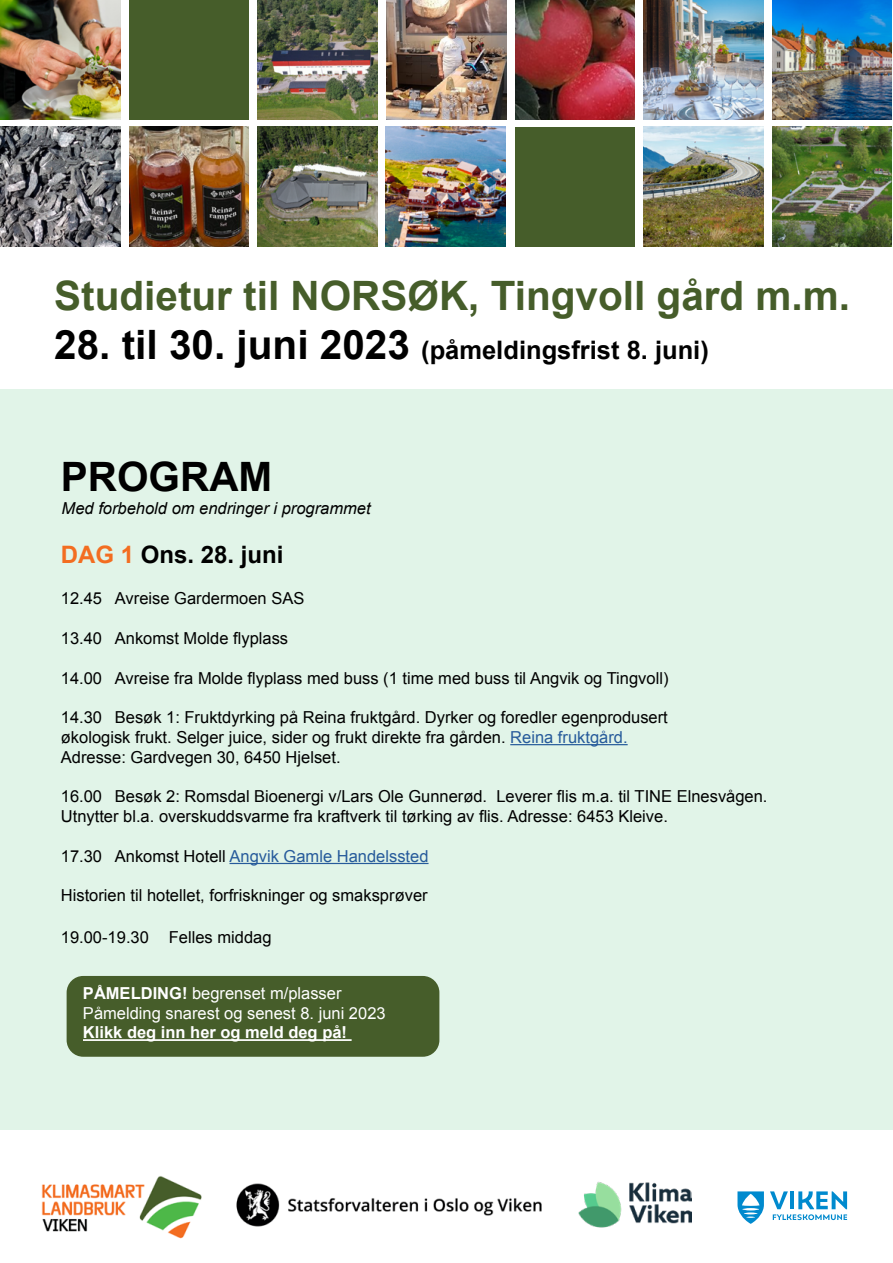
<style>
.page{position:relative;width:893px;height:1263px;background:#fff}
.page>*{position:absolute;margin:0;border:0;box-sizing:border-box;transform-origin:0 0}
.t1{font:700 40.5px "Arial";color:#465d2a}
.t2{font:700 40.5px "Arial";color:#000}
.t3{font:700 25.5px "Arial";color:#000}
.t4{font:700 24px "Arial";color:#000}
.t5{font:16.5px/19.8px "Arial";color:#000}
.t6{font:16.5px/19.8px "Arial";color:#fff}
.t7{font:16.5px "Arial";color:#275b9b}
.t8{font:italic 16.5px "Arial";color:#000}
.t9{font:700 16.5px "Arial";color:#fff}
.s1{font-size:40.5px}
.s2{color:#f36d21}
.s3{color:#275b9b}
.s4{color:#000}
.s5{font-weight:700}
</style>
<div class="page">
<div style="left:0;top:389px;width:893px;height:740px;background:#e1f4e8"></div>
<hr style="left:510px;top:744px;width:118px;height:1px;background:#275b9b">
<hr style="left:229px;top:863px;width:200px;height:1px;background:#275b9b">
<img style="left:236px;top:1183px;width:306px;height:44px">
<img style="left:41px;top:1176px;width:161px;height:63px">
<svg style="left:737px;top:1191px;width:27px;height:33px"></svg>
<svg style="left:770px;top:1191px;width:77px;height:29px"></svg>
<img style="left:578px;top:1182px;width:114px;height:46px">
<img style="left:1px;top:127px;width:119px;height:120px">
<img style="left:129px;top:127px;width:120px;height:120px">
<img style="left:644px;top:127px;width:119px;height:120px">
<div style="left:129px;top:0;width:120px;height:120px;background:#465d2a"></div>
<div style="left:515px;top:127px;width:120px;height:120px;background:#465d2a"></div>
<img style="left:258px;top:127px;width:119px;height:120px">
<img style="left:772px;top:127px;width:120px;height:120px">
<img style="left:1px;top:0;width:119px;height:120px">
<img style="left:386px;top:127px;width:119px;height:120px">
<img style="left:258px;top:0;width:119px;height:120px">
<img style="left:386px;top:0;width:120px;height:120px">
<img style="left:644px;top:0;width:119px;height:120px">
<img style="left:515px;top:0;width:120px;height:120px">
<img style="left:772px;top:0;width:120px;height:120px">
<div style="left:67px;top:976px;width:372px;height:81px;background:#465d2a;border-radius:17px"></div>
<hr style="left:83px;top:1039px;width:269px;height:2px;background:#fff">
<h1 class="t1" style="left:54px;top:270px;width:797px">Studietur til NORSØK, Tingvoll gård m.m.</h1>
<h2 class="t3" style="left:54px;top:333px;width:656px"><span class="s1">28. til 30. juni 2023</span> (påmeldingsfrist 8. juni)</h2>
<h1 class="t2" style="left:61px;top:450px;width:213px">PROGRAM</h1>
<p class="t8" style="left:62px;top:497px;width:311px">Med forbehold om endringer i programmet</p>
<h3 class="t4" style="left:61px;top:539px;width:224px"><span class="s2">DAG 1</span> Ons. 28. juni</h3>
<p class="t5" style="left:61px;top:589px;width:245px">12.45 Avreise Gardermoen SAS</p>
<p class="t5" style="left:61px;top:628px;width:229px">13.40 Ankomst Molde flyplass</p>
<p class="t5" style="left:61px;top:668px;width:609px">14.00 Avreise fra Molde flyplass med buss (1 time med buss til Angvik og Tingvoll)</p>
<p class="t5" style="left:61px;top:708px;width:608px">14.30 Besøk 1: Fruktdyrking på Reina fruktgård. Dyrker og foredler egenprodusert økologisk frukt. Selger juice, sider og frukt direkte fra gården. <span class="s3">Reina fruktgård.<br></span>Adresse: Gardvegen 30, 6450 Hjelset.</p>
<p class="t5" style="left:61px;top:787px;width:708px">16.00 Besøk 2: Romsdal Bioenergi v/Lars Ole Gunnerød. Leverer flis m.a. til TINE Elnesvågen.<br>Utnytter bl.a. overskuddsvarme fra kraftverk til tørking av flis. Adresse: 6453 Kleive.</p>
<p class="t7" style="left:61px;top:845px;width:369px"><span class="s4">17.30 Ankomst Hotell</span> Angvik Gamle Handelssted</p>
<p class="t5" style="left:61px;top:886px;width:368px">Historien til hotellet, forfriskninger og smaksprøver</p>
<p class="t5" style="left:61px;top:927px;width:212px">19.00-19.30 Felles middag</p>
<p class="t6" style="left:83px;top:983px;width:304px"><span class="s5">PÅMELDING!</span> begrenset m/plasser<br>Påmelding snarest og senest 8. juni 2023</p>
<p class="t9" style="left:83px;top:1022px;width:266px">Klikk deg inn her og meld deg på!</p>
</div>
